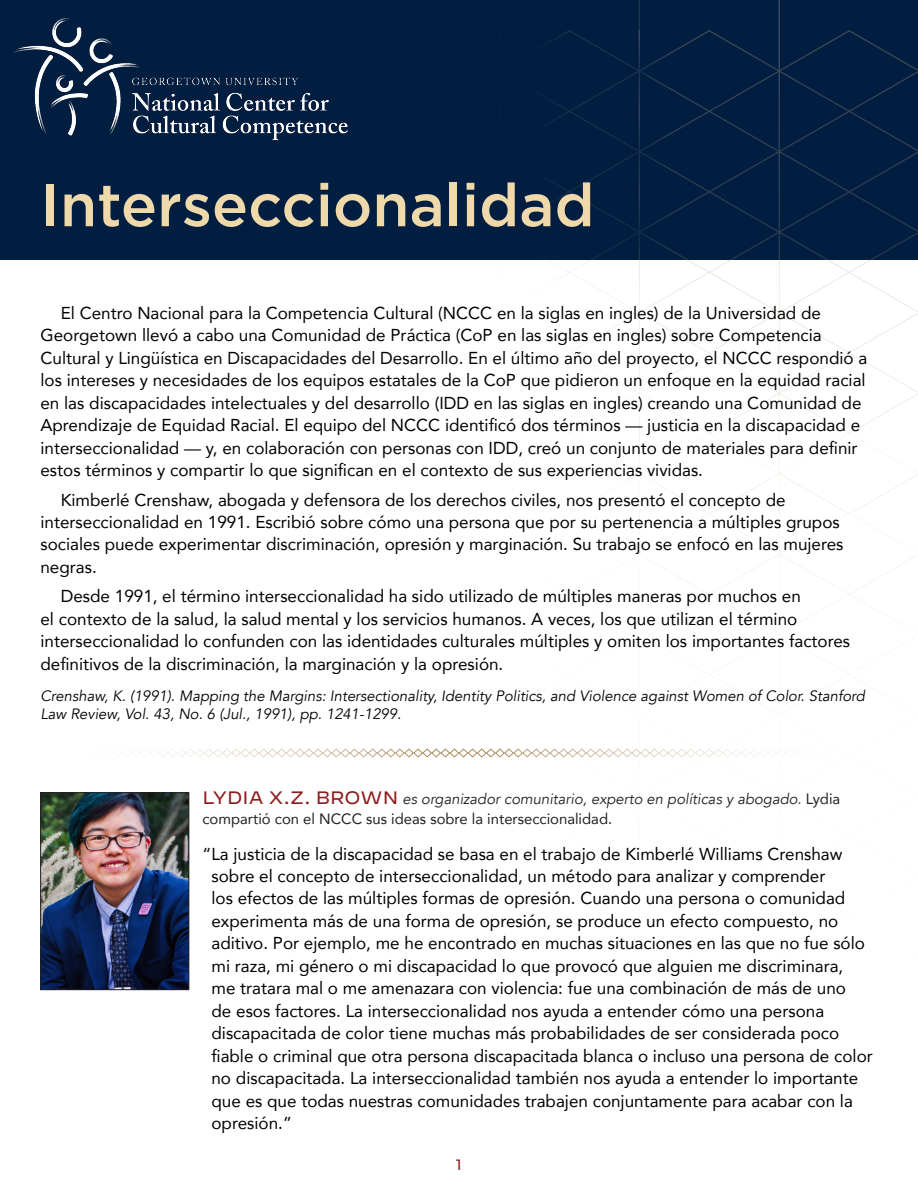
<style>
.page{position:relative;width:918px;height:1188px;background:#fff}
.page>*{position:absolute;margin:0;border:0;box-sizing:border-box;transform-origin:0 0}
.Title__H1{font:500 60px "Gotham";color:#efd8aa}
.Text{font:17.25px/22.5px "Avenir";color:#000}
.Text-2{font:italic 15px/18px "Avenir";color:#000}
.About_Author{font:15px/19.5px "Avenir";color:#231f20}
.t1{font:15px "Decimal";color:#8e1e1e}
.s1{font-family:"Decimal";font-size:18px;color:#8e1e1e}
.s2{font-style:italic}
</style>
<div class="page">
<div style="left:0;top:0;width:918px;height:259px;background:#011e41"></div>
<img style="left:288px;top:0;width:630px;height:675px">
<img style="left:14px;top:19px;width:333px;height:120px">
<svg style="left:145px;top:748px;width:635px;height:10px"></svg>
<img style="left:42px;top:795px;width:145px;height:193px">
<div style="left:40px;top:793px;width:149px;height:197px;border:1px solid #231f20"></div>
<h1 class="Title__H1" style="left:41px;top:171px;width:555px">Interseccionalidad</h1>
<p class="Text" style="left:40px;top:301px;width:828px;text-indent:20px">El Centro Nacional para la Competencia Cultural (NCCC en la siglas en ingles) de la Universidad de Georgetown llevó a cabo una Comunidad de Práctica (CoP en las siglas en ingles) sobre Competencia Cultural y Lingüística en Discapacidades del Desarrollo. En el último año del proyecto, el NCCC respondió a los intereses y necesidades de los equipos estatales de la CoP que pidieron un enfoque en la equidad racial en las discapacidades intelectuales y del desarrollo (IDD en las siglas en ingles) creando una Comunidad de Aprendizaje de Equidad Racial. El equipo del NCCC identificó dos términos — justicia en la discapacidad e interseccionalidad — y, en colaboración con personas con IDD, creó un conjunto de materiales para definir estos términos y compartir lo que significan en el contexto de sus experiencias vividas.</p>
<p class="Text" style="left:40px;top:488px;width:805px;text-indent:20px">Kimberlé Crenshaw, abogada y defensora de los derechos civiles, nos presentó el concepto de interseccionalidad en 1991. Escribió sobre cómo una persona que por su pertenencia a múltiples grupos sociales puede experimentar discriminación, opresión y marginación. Su trabajo se enfocó en las mujeres negras.</p>
<p class="Text" style="left:40px;top:585px;width:811px;text-indent:20px">Desde 1991, el término interseccionalidad ha sido utilizado de múltiples maneras por muchos en<br>el contexto de la salud, la salud mental y los servicios humanos. A veces, los que utilizan el término interseccionalidad lo confunden con las identidades culturales múltiples y omiten los importantes factores definitivos de la discriminación, la marginación y la opresión.</p>
<p class="Text-2" style="left:40px;top:687px;width:826px">Crenshaw, K. (1991). Mapping the Margins: Intersectionality, Identity Politics, and Violence against Women of Color. Stanford<br>Law Review, Vol. 43, No. 6 (Jul., 1991), pp. 1241-1299.</p>
<p class="About_Author" style="left:202px;top:789px;width:639px"><span class="s1">LYDIA X.Z. BROWN</span> <span class="s2">es organizador comunitario, experto en políticas y abogado.</span> Lydia compartió con el NCCC sus ideas sobre la interseccionalidad.</p>
<p class="Text" style="left:211px;top:842px;width:663px;text-indent:-9px">“La justicia de la discapacidad se basa en el trabajo de Kimberlé Williams Crenshaw sobre el concepto de interseccionalidad, un método para analizar y comprender<br>los efectos de las múltiples formas de opresión. Cuando una persona o comunidad experimenta más de una forma de opresión, se produce un efecto compuesto, no aditivo. Por ejemplo, me he encontrado en muchas situaciones en las que no fue sólo mi raza, mi género o mi discapacidad lo que provocó que alguien me discriminara,<br>me tratara mal o me amenazara con violencia: fue una combinación de más de uno<br>de esos factores. La interseccionalidad nos ayuda a entender cómo una persona discapacitada de color tiene muchas más probabilidades de ser considerada poco fiable o criminal que otra persona discapacitada blanca o incluso una persona de color no discapacitada. La interseccionalidad también nos ayuda a entender lo importante que es que todas nuestras comunidades trabajen conjuntamente para acabar con la opresión.”</p>
<p class="t1" style="left:456px;top:1156px;width:8px">1</p>
</div>
